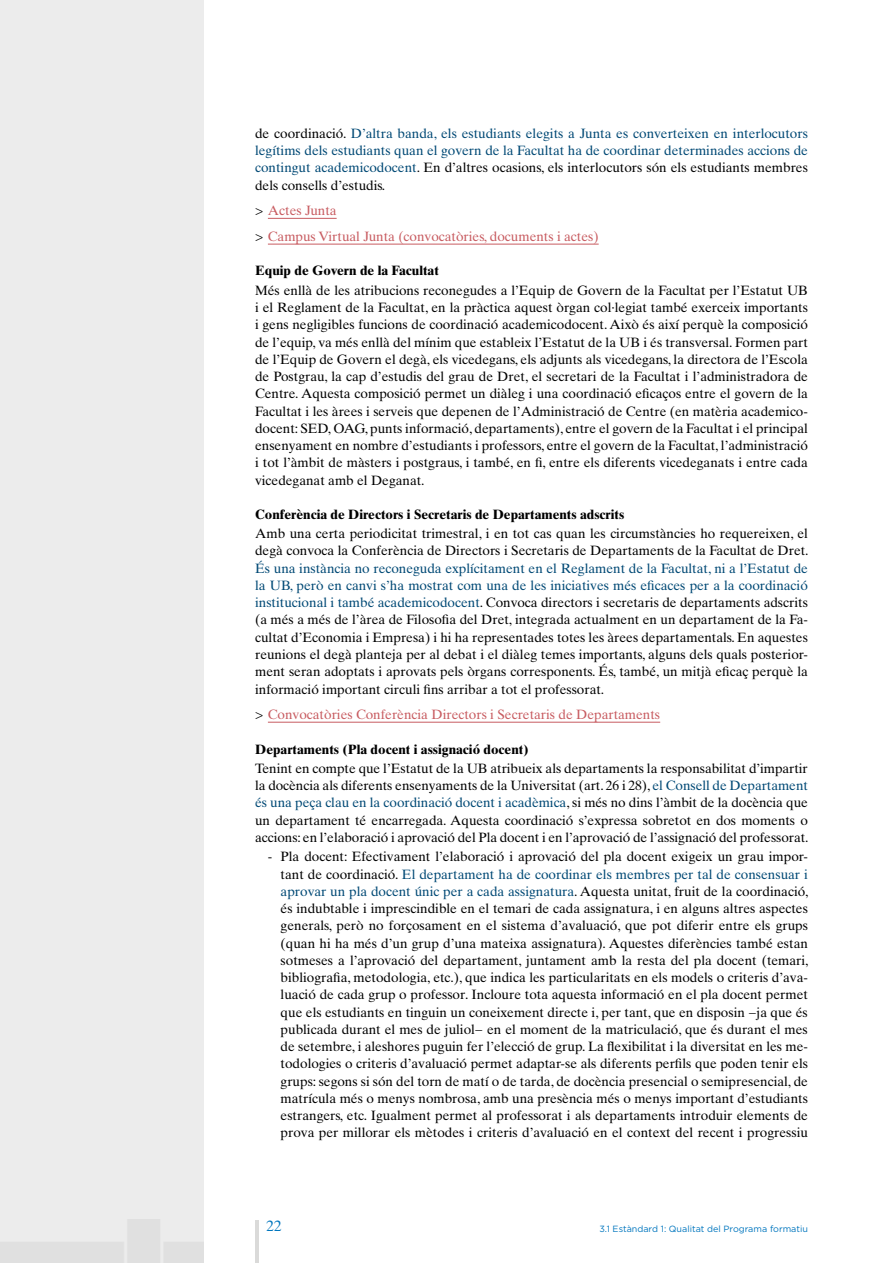
<style>
.page{position:relative;width:893px;height:1263px;background:#fff}
.page>*{position:absolute;margin:0;border:0;box-sizing:border-box;transform-origin:0 0}
.t1{font:15px "Times Ten LT";color:#0076be}
.t2{font:13.5px/17.2px "Times Ten LT";color:#000;text-align:justify}
.t3{font:13.5px/17.2px "Times Ten LT";color:#004975;text-align:justify}
.t4{font:13.5px/25.8px "Times Ten LT";color:#c85c61}
.t5{font:700 13.5px "Times Ten LT";color:#000}
.t6{font:9px "Gotham";color:#0076be}
.s1{color:#000}
.s2{color:#004975}
</style>
<div class="page">
<div style="left:0;top:0;width:203px;height:1263px;background:#ececec"></div>
<hr style="left:255px;top:1220px;width:3px;height:43px;background:#dadad9">
<hr style="left:268px;top:218px;width:69px;height:1px;background:#c85c61">
<hr style="left:268px;top:244px;width:331px;height:1px;background:#c85c61">
<hr style="left:268px;top:722px;width:392px;height:1px;background:#c85c61">
<p class="t3" style="left:255px;top:125px;width:554px"><span class="s1">de coordinació.</span> D’altra banda, els estudiants elegits a Junta es converteixen en interlocutors legítims dels estudiants quan el govern de la Facultat ha de coordinar determinades accions de contingut academicodocent<span class="s1">. En d’altres ocasions, els interlocutors són els estudiants membres dels consells d’estudis.</span></p>
<p class="t4" style="left:255px;top:198px;width:345px"><span class="s1">&gt;</span> Actes Junta<br><span class="s1">&gt;</span> Campus Virtual Junta (convocatòries, documents i actes)</p>
<p class="t5" style="left:255px;top:262px;width:185px">Equip de Govern de la Facultat</p>
<p class="t2" style="left:255px;top:281px;width:554px">Més enllà de les atribucions reconegudes a l’Equip de Govern de la Facultat per l’Estatut UB i el Reglament de la Facultat, en la pràctica aquest òrgan col·legiat també exerceix importants i gens negligibles funcions de coordinació academicodocent. Això és així perquè la composició de l’equip, va més enllà del mínim que estableix l’Estatut de la UB i és transversal. Formen part de l’Equip de Govern el degà, els vicedegans, els adjunts als vicedegans, la directora de l’Escola de Postgrau, la cap d’estudis del grau de Dret, el secretari de la Facultat i l’administradora de Centre. Aquesta composició permet un diàleg i una coordinació eficaços entre el govern de la Facultat i les àrees i serveis que depenen de l’Administració de Centre (en matèria academico&shy;docent: SED, OAG, punts informació, departaments), entre el govern de la Facultat i el principal ensenyament en nombre d’estudiants i professors, entre el govern de la Facultat, l’administració i tot l’àmbit de màsters i postgraus, i també, en fi, entre els diferents vicedeganats i entre cada vicedeganat amb el Deganat.</p>
<p class="t5" style="left:255px;top:506px;width:371px">Conferència de Directors i Secretaris de Departaments adscrits</p>
<p class="t2" style="left:255px;top:525px;width:554px">Amb una certa periodicitat trimestral, i en tot cas quan les circumstàncies ho requereixen, el degà convoca la Conferència de Directors i Secretaris de Departaments de la Facultat de Dret.</p>
<p class="t2" style="left:255px;top:559px;width:554px"><span class="s2">És una instància no reconeguda explícitament en el Reglament de la Facultat, ni a l’Estatut de la UB, però en canvi s’ha mostrat com una de les iniciatives més eficaces per a la coordinació institucional i també academicodocent</span>. Convoca directors i secretaris de departaments adscrits (a més a més de l’àrea de Filosofia del Dret, integrada actualment en un departament de la Fa&shy;cultat d’Economia i Empresa) i hi ha representades totes les àrees departamentals. En aquestes reunions el degà planteja per al debat i el diàleg temes importants, alguns dels quals posterior&shy;ment seran adoptats i aprovats pels òrgans corresponents. És, també, un mitjà eficaç perquè la informació important circuli fins arribar a tot el professorat.</p>
<p class="t4" style="left:255px;top:702px;width:407px"><span class="s1">&gt;</span> Convocatòries Conferència Directors i Secretaris de Departaments</p>
<p class="t5" style="left:255px;top:741px;width:275px">Departaments (Pla docent i assignació docent)</p>
<p class="t2" style="left:255px;top:760px;width:554px">Tenint en compte que l’Estatut de la UB atribueix als departaments la responsabilitat d’impartir la docència als diferents ensenyaments de la Universitat (art. 26 i 28), <span class="s2">el Consell de Departament és una peça clau en la coordinació docent i acadèmica</span>, si més no dins l’àmbit de la docència que un departament té encarregada. Aquesta coordinació s’expressa sobretot en dos moments o accions: en l’elaboració i aprovació del Pla docent i en l’aprovació de l’assignació del professorat.</p>
<p class="t2" style="left:281px;top:848px;width:529px;text-indent:-13px">- Pla docent: Efectivament l’elaboració i aprovació del pla docent exigeix un grau impor&shy;tant de coordinació. <span class="s2">El departament ha de coordinar els membres per tal de consensuar i aprovar un pla docent únic per a cada assignatura</span>. Aquesta unitat, fruit de la coordinació, és indubtable i imprescindible en el temari de cada assignatura, i en alguns altres aspectes generals, però no forçosament en el sistema d’avaluació, que pot diferir entre els grups (quan hi ha més d’un grup d’una mateixa assignatura). Aquestes diferències també estan sotmeses a l’aprovació del departament, juntament amb la resta del pla docent (temari, bibliografia, metodologia, etc.), que indica les particularitats en els models o criteris d’ava&shy;luació de cada grup o professor. Incloure tota aquesta informació en el pla docent permet que els estudiants en tinguin un coneixement directe i, per tant, que en disposin −ja que és publicada durant el mes de juliol− en el moment de la matriculació, que és durant el mes de setembre, i aleshores puguin fer l’elecció de grup. La flexibilitat i la diversitat en les me&shy;todologies o criteris d’avaluació permet adaptar-se als diferents perfils que poden tenir els grups: segons si són del torn de matí o de tarda, de docència presencial o semipresencial, de matrícula més o menys nombrosa, amb una presència més o menys important d’estudiants estrangers, etc. Igualment permet al professorat i als departaments introduir elements de prova per millorar els mètodes i criteris d’avaluació en el context del recent i progressiu</p>
<p class="t1" style="left:267px;top:1217px;width:16px">22</p>
<p class="t6" style="left:599px;top:1222px;width:210px">3.1 Estàndard 1: Qualitat del Programa formatiu</p>
</div>
